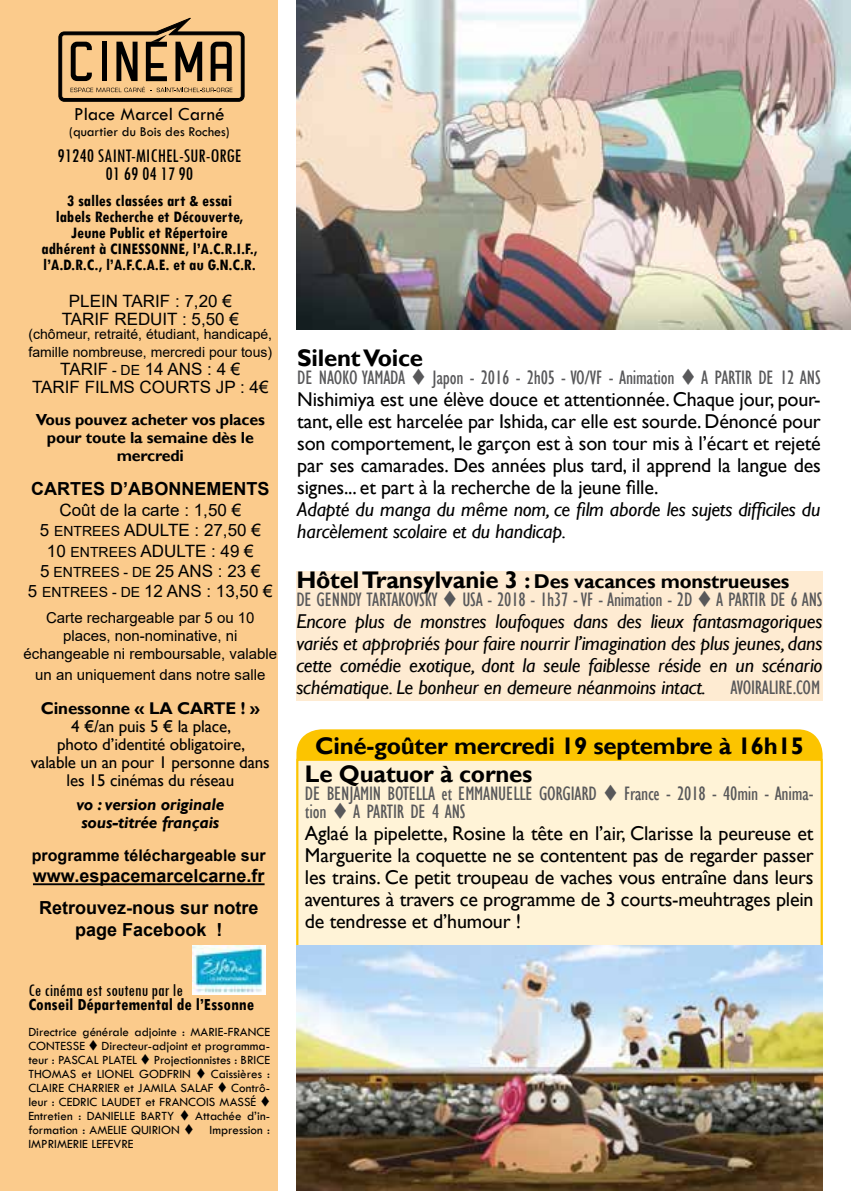
<style>
.page{position:relative;width:851px;height:1191px;background:#fff}
.page>*{position:absolute;margin:0;border:0;box-sizing:border-box;transform-origin:0 0}
.t1{font:700 24px/27.8px "Gill Sans";letter-spacing:-.01em;color:#000}
.t2{font:20px/22px "Gill Sans";letter-spacing:-.01em;color:#000;text-align:justify}
.t3{font:italic 20px/22px "Gill Sans";letter-spacing:-.01em;color:#000}
.t4{font:condensed 20px/18px "Gill Sans";letter-spacing:-.01em;color:#58585a}
.t5{font:condensed 20px/18px "Tw Cen";color:#000;text-align:center}
.t6{font:19px "Tw Cen";color:#000}
.t7{font:700 18px/31.6px "Arial";color:#000;text-align:center}
.t8{font:700 condensed 18px "Tw Cen";color:#000}
.t9{font:condensed 18px "Tw Cen";color:#000}
.t10{font:17px/20.4px "Arial";color:#000;text-align:center}
.t11{font:700 condensed 17px/16px "Tw Cen";color:#000;text-align:center}
.t12{font:17px/18px "Gill Sans";letter-spacing:-.01em;color:#000;text-align:center}
.t13{font:italic 700 17px/18px "Gill Sans";letter-spacing:-.01em;color:#000}
.t14{font:700 17px "Gill Sans";letter-spacing:-.01em;color:#000}
.t15{font:700 16px/18px "Gill Sans";letter-spacing:-.01em;color:#000;text-align:center}
.t16{font:700 16px "Arial";color:#000}
.t17{font:15px/18px "Arial";color:#000;text-align:center}
.t18{font:14px/18px "Arial";color:#000}
.t19{font:14px "Tw Cen";color:#000}
.t20{font:13px/14px "Tw Cen";color:#000;text-align:justify}
.s1{font-size:14px}
.s2{font-stretch:condensed;color:#58585a}
.s3{color:#58585a}
.s4{font-weight:700;font-stretch:normal;font-size:24px;color:#000}
.s5{font-weight:700;font-stretch:normal;font-size:22px;color:#000}
.s6{font-weight:700;font-stretch:normal;color:#000}
.s7{font-style:normal;font-stretch:condensed;color:#58585a}
</style>
<div class="page">
<div style="left:0;top:0;width:278px;height:1191px;background:#fbcb8c"></div>
<svg style="left:58px;top:17px;width:187px;height:85px"></svg>
<hr style="left:33px;top:883px;width:231px;height:2px;background:#000">
<img style="left:192px;top:946px;width:73px;height:48px">
<img style="left:296px;top:0;width:554px;height:329px">
<div style="left:296px;top:729px;width:526px;height:30px;background:#fcc400"></div>
<div style="left:296px;top:759px;width:526px;height:187px;background:#fff3d7"></div>
<img style="left:296px;top:946px;width:526px;height:245px">
<div style="left:296px;top:571px;width:526px;height:130px;background:#feebd2"></div>
<p class="t6" style="left:74px;top:102px;width:152px">Place Marcel Carné</p>
<p class="t19" style="left:69px;top:123px;width:162px">(quartier du Bois des Roches)</p>
<p class="t5" style="left:58px;top:146px;width:185px">91240 SAINT-MICHEL-SUR-ORGE<br>01 69 04 17 90</p>
<p class="t11" style="left:41px;top:192px;width:217px">3 salles classées art &amp; essai<br>labels Recherche et Découverte, Jeune Public et Répertoire<br>adhérent à CINESSONNE, l’A.C.R.I.F., l’A.D.R.C., l’A.F.C.A.E. et au G.N.C.R.</p>
<p class="t10" style="left:62px;top:292px;width:178px;line-height:18px">PLEIN TARIF : 7,20 €<br>TARIF REDUIT : 5,50 €</p>
<p class="t18" style="left:28px;top:325px;width:245px">(chômeur, retraité, étudiant, handicapé, famille nombreuse, mercredi pour tous)</p>
<p class="t10" style="left:32px;top:360px;width:238px;line-height:18px">TARIF <span class="s1">- DE</span> 14 ANS : 4 €<br>TARIF FILMS COURTS JP : 4€</p>
<p class="t15" style="left:36px;top:411px;width:231px">Vous pouvez acheter vos places pour toute la semaine dès le mercredi</p>
<p class="t7" style="left:31px;top:473px;width:239px">CARTES D’ABONNEMENTS</p>
<p class="t10" style="left:28px;top:499px;width:246px">Coût de la carte : 1,50 €<br>5 <span class="s1">ENTREES</span> ADULTE : 27,50 €<br>10 <span class="s1">ENTREES</span> ADULTE : 49 €<br>5 <span class="s1">ENTREES - DE</span> 25 ANS : 23 €<br>5 <span class="s1">ENTREES - DE</span> 12 ANS : 13,50 €</p>
<p class="t17" style="left:23px;top:609px;width:255px">Carte rechargeable par 5 ou 10 places, non-nominative, ni échangeable ni remboursable, valable</p>
<p class="t17" style="left:35px;top:665px;width:232px">un an uniquement dans notre salle</p>
<p class="t14" style="left:41px;top:698px;width:220px">Cinessonne « LA CARTE ! »</p>
<p class="t12" style="left:31px;top:717px;width:240px">4 €/an puis 5 € la place,<br>photo d’identité obligatoire,<br>valable un an pour 1 personne dans les 15 cinémas du réseau</p>
<p class="t13" style="left:76px;top:795px;width:149px">vo : version originale sous-titrée français</p>
<p class="t16" style="left:32px;top:844px;width:235px">programme téléchargeable sur</p>
<p class="t7" style="left:33px;top:860px;width:233px">www.espacemarcelcarne.fr<br>Retrouvez-nous sur notre</p>
<p class="t7" style="left:75px;top:913px;width:149px">page Facebook !</p>
<p class="t9" style="left:28px;top:979px;width:156px">Ce cinéma est soutenu par le</p>
<p class="t8" style="left:28px;top:993px;width:227px">Conseil Départemental de l’Essonne</p>
<p class="t20" style="left:28px;top:1024px;width:243px">Directrice générale adjointe : MARIE-FRANCE CONTESSE ▼ Directeur-adjoint et programma&shy;teur : PASCAL PLATEL ▼ Projectionnistes : BRICE THOMAS et LIONEL GODFRIN ▼ Caissières :<br>CLAIRE CHARRIER et JAMILA SALAF ▼ Contrô&shy;leur : CEDRIC LAUDET et FRANCOIS MASSÉ ▼ Entretien : DANIELLE BARTY ▼ Attachée d’in&shy;formation : AMELIE QUIRION ▼ Impression :<br>IMPRIMERIE LEFEVRE</p>
<p class="t1" style="left:297px;top:344px;width:127px">Silent Voice</p>
<p class="t2" style="left:297px;top:366px;width:525px"><span class="s2">DE NAOKO YAMADA</span> <span class="s3">▼</span> <span class="s2">Japon - 2016 - 2h05 - VO/VF - Animation</span> <span class="s3">▼</span> <span class="s2">A PARTIR DE 12 ANS </span>Nishimiya est une élève douce et attentionnée. Chaque jour, pour&shy;tant, elle est harcelée par Ishida, car elle est sourde. Dénoncé pour son comportement, le garçon est à son tour mis à l’écart et rejeté par ses camarades. Des années plus tard, il apprend la langue des signes... et part à la recherche de la jeune fille.</p>
<p class="t3" style="left:297px;top:498px;width:524px">Adapté du manga du même nom, ce film aborde les sujets difficiles du harcèlement scolaire et du handicap.</p>
<p class="t4" style="left:296px;top:573px;width:527px"><span class="s4">Hôtel Transylvanie 3</span> <span class="s5">:</span> <span class="s6">Des vacances monstrueuses<br></span>DE GENNDY TARTAKOVSKY ▼ USA - 2018 - 1h37 - VF - Animation - 2D ▼ A PARTIR DE 6 ANS</p>
<p class="t3" style="left:296px;top:611px;width:527px;text-align:justify">Encore plus de monstres loufoques dans des lieux fantasmagoriques variés et appropriés pour faire nourrir l’imagination des plus jeunes, dans cette comédie exotique, dont la seule faiblesse réside en un scénario schématique. Le bonheur en demeure néanmoins intact. <span class="s7">AVOIRALIRE.COM</span></p>
<p class="t1" style="left:305px;top:732px;width:500px;text-indent:10px">Ciné-goûter mercredi 19 septembre à 16h15<br>Le Quatuor à cornes</p>
<p class="t4" style="left:305px;top:784px;width:510px">DE BENJAMIN BOTELLA et EMMANUELLE GORGIARD ▼ France - 2018 - 40min - Anima&shy;tion ▼ A PARTIR DE 4 ANS</p>
<p class="t2" style="left:305px;top:822px;width:510px">Aglaé la pipelette, Rosine la tête en l’air, Clarisse la peureuse et Marguerite la coquette ne se contentent pas de regarder passer les trains. Ce petit troupeau de vaches vous entraîne dans leurs aventures à travers ce programme de 3 courts-meuhtrages plein de tendresse et d’humour !</p>
</div>
